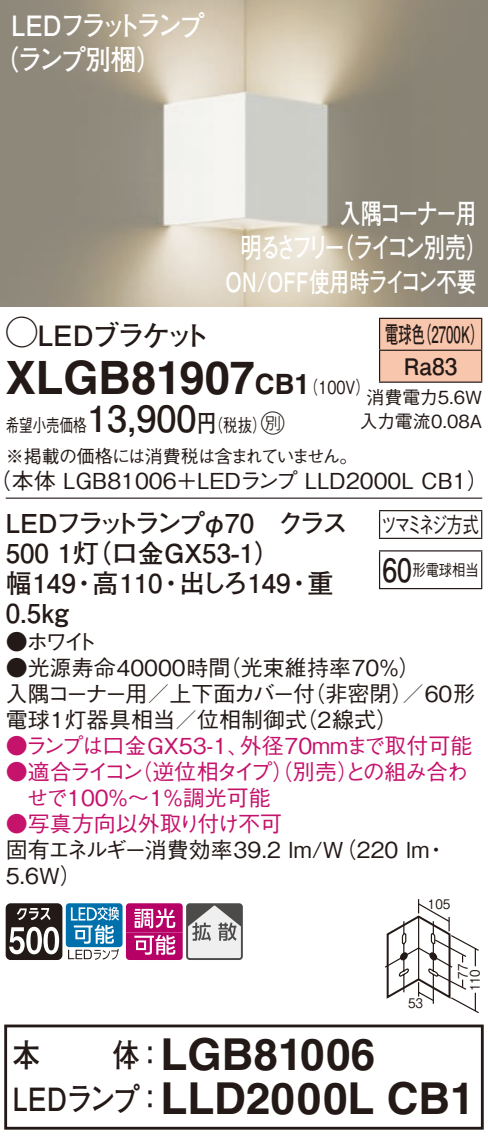
<style>
.page{position:relative;width:488px;height:1141px;background:#fff}
.page>*{position:absolute;margin:0;border:0;box-sizing:border-box;transform-origin:0 0}
.t1{font:700 46px "Helvetica LT Std";color:#231916}
.t2{font:700 44px/44px "Helvetica LT Std";color:#231916;text-align:center}
.t3{font:700 32px "Futo Go B101 Pro";color:#231916;scale:.85 1}
.t4{font:700 28px/34px "Futo Go B101 Pro";letter-spacing:-.12em;color:#fff;scale:.75 1}
.t5{font:700 28px/34px "Futo Go B101 Pro";letter-spacing:-.12em;color:#fff;scale:.9 1}
.t6{font:700 28px "Futo Go B101 Pro";letter-spacing:-.1em;color:#231916}
.t7{font:700 26.8px "Futo Go B101 Pro";letter-spacing:-.005em;color:#fff;scale:.75 1}
.t8{font:700 26px/30px "Futo Go B101 Pro";color:#231916}
.t9{font:700 22.8px/32px "Futo Go B101 Pro";color:#231916;text-align:center;scale:.58 1}
.t10{font:500 22px/26px "Gothic BBB Pro";color:#231916}
.t11{font:500 22px "Gothic BBB Pro";color:#c5126b}
.t12{font:500 22px/26px "Gothic BBB Pro";letter-spacing:-.045em;color:#c5126b}
.t13{font:500 22px "Gothic BBB Pro";letter-spacing:-.19em;color:#231916;scale:.73 1}
.t14{font:500 18px/31.6px "Gothic BBB Pro";letter-spacing:-.035em;color:#231916;scale:.75 1}
.t15{font:500 18px/24px "Gothic BBB Pro";color:#231916;text-align:center}
.t16{font:500 16px "Gothic BBB Pro";color:#231916;scale:.83 1}
.t17{font:13.2px "Gothic BBB Pro Medium 90 pv RKSJ H";color:#231916;scale:.9 1}
.s1{font-family:"Ford Classification 1";font-weight:400;font-size:32px}
.s2{font-size:28px}
.s3{font-family:"Gothic BBB Pro";font-weight:500;font-size:18px}
.s4{font-family:"Futo Go B101 Pro";font-weight:700;font-size:36px}
.s5{font-family:"Futo Go B101 Pro";font-weight:700;font-size:24px}
.s6{font-family:"Ford Classification 1";font-weight:400;font-size:24px}
.s7{font-family:"Futo Go B101 Pro";font-weight:700;font-size:32px}
.s8{font-family:"Futo Go B101 Pro";font-size:32px}
</style>
<div class="page">
<img style="left:0;top:0;width:488px;height:306px">
<div style="left:380px;top:319px;width:101px;height:62px;background:#f8c6ad"></div>
<hr style="left:379px;top:317px;width:103px;height:2px;background:#231916">
<hr style="left:379px;top:319px;width:1px;height:30px;background:#231916">
<hr style="left:481px;top:319px;width:1px;height:30px;background:#231916">
<hr style="left:379px;top:349px;width:103px;height:2px;background:#231916">
<hr style="left:379px;top:351px;width:1px;height:30px;background:#231916">
<hr style="left:481px;top:351px;width:1px;height:30px;background:#231916">
<hr style="left:379px;top:381px;width:103px;height:2px;background:#231916">
<hr style="left:6px;top:497px;width:476px;height:1px;background:#231916">
<svg style="left:379px;top:511px;width:1px;height:26px"></svg>
<hr style="left:379px;top:510px;width:103px;height:1px;background:#231916">
<svg style="left:481px;top:511px;width:1px;height:26px"></svg>
<hr style="left:379px;top:537px;width:103px;height:2px;background:#231916">
<hr style="left:379px;top:551px;width:1px;height:37px;background:#231916">
<hr style="left:379px;top:550px;width:103px;height:1px;background:#231916">
<hr style="left:481px;top:551px;width:1px;height:37px;background:#231916">
<hr style="left:379px;top:587px;width:103px;height:2px;background:#231916">
<svg style="left:385px;top:899px;width:94px;height:113px"></svg>
<svg style="left:6px;top:903px;width:56px;height:56px"></svg>
<div style="left:66px;top:903px;width:56px;height:43px;background:#0070ac;border-radius:3px"></div>
<svg style="left:68px;top:906px;width:51px;height:53px"></svg>
<svg style="left:126px;top:903px;width:114px;height:56px"></svg>
<div style="left:186px;top:902px;width:57px;height:57px;border:2px solid #4d4a4a;border-radius:3px"></div>
<div style="left:4px;top:1024px;width:479px;height:105px;border:3px solid #231916"></div>
<p class="t5" style="left:-7px;top:5px;width:236px;text-indent:18px">LEDフラットランプ（ランプ別梱）</p>
<p class="t4" style="left:241px;top:192px;width:330px;text-indent:99px">入隅コーナー用明るさフリー（ライコン別売）</p>
<p class="t7" style="left:225px;top:260px;width:336px">ON/OFF使用時ライコン不要</p>
<p class="t6" style="left:6px;top:312px;width:206px"><span class="s1">A</span>LEDブラケット</p>
<h1 class="t1" style="left:6px;top:349px;width:365px">XLGB81907<span class="s2">CB1</span><span class="s3">（100V）</span></h1>
<p class="t14" style="left:6px;top:406px;width:470px">希望小売価格<span class="s4">13,900</span><span class="s5">円</span>（税抜）<span class="s6">C<br></span>※掲載の価格には消費税は含まれていません。</p>
<p class="t10" style="left:-10px;top:465px;width:500px">（本体 LGB81006＋LEDランプ LLD2000L CB1）</p>
<p class="t9" style="left:385px;top:315px;width:171px">電球色（2700K）<br>Ra83</p>
<p class="t15" style="left:359px;top:383px;width:124px">消費電力5.6W入力電流0.08A</p>
<p class="t8" style="left:6px;top:504px;width:343px">LEDフラットランプφ70　クラス<br>500 1灯（口金GX53-1）幅149・高110・出しろ149・重<br>0.5kg</p>
<p class="t10" style="left:6px;top:625px;width:93px">●ホワイト</p>
<p class="t10" style="left:6px;top:651px;width:471px">●光源寿命40000時間（光束維持率70％）<br>入隅コーナー用／上下面カバー付（非密閉）／60形電球1灯器具相当／位相制御式（2線式）</p>
<p class="t11" style="left:6px;top:727px;width:468px">●ランプは口金GX53-1、外径70mmまで取付可能</p>
<p class="t12" style="left:27px;top:755px;width:443px;text-indent:-21px">●適合ライコン（逆位相タイプ）（別売）との組み合わせで100％〜1％調光可能</p>
<p class="t11" style="left:6px;top:805px;width:278px">●写真方向以外取り付け不可</p>
<p class="t10" style="left:6px;top:833px;width:443px">固有エネルギー消費効率39.2 lm/W（220 lm・<br>5.6W）</p>
<p class="t13" style="left:381px;top:506px;width:135px">ツマミネジ方式</p>
<p class="t16" style="left:382px;top:556px;width:118px"><span class="s7">60</span>形電球相当</p>
<p class="t17" style="left:427px;top:893px;width:26px">105</p>
<p class="t17" style="left:408px;top:991px;width:18px">53</p>
<p class="t17" style="left:452px;top:978px;width:18px;rotate:-90deg">77</p>
<p class="t17" style="left:464px;top:991px;width:26px;rotate:-90deg">110</p>
<h2 class="t2" style="left:13px;top:1031px;width:463px"><span class="s8">体：</span>LGB81006<br><span class="s8">LEDランプ：</span>LLD2000L CB1</h2>
<h3 class="t3" style="left:13px;top:1029px;width:34px">本</h3>
</div>
